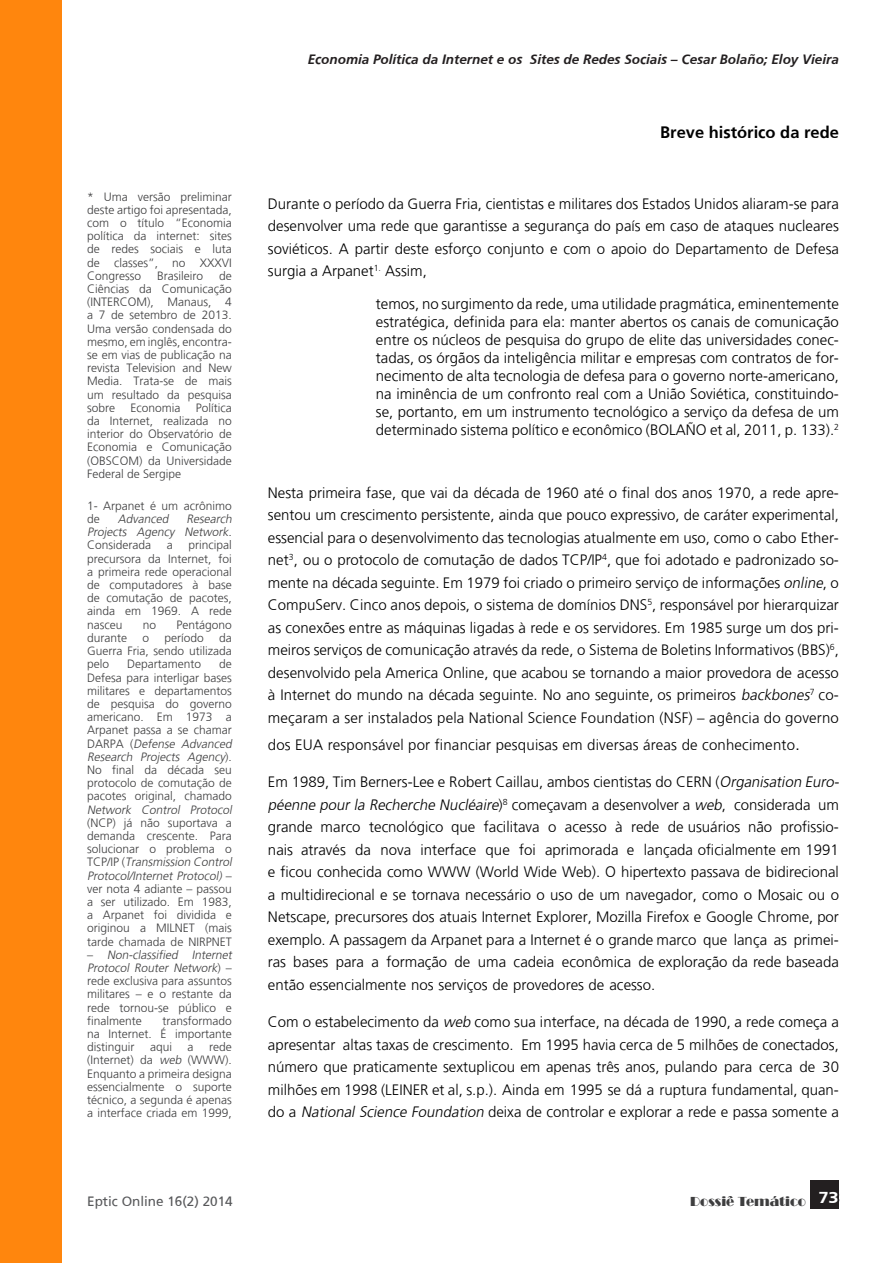
<style>
.page{position:relative;width:893px;height:1263px;background:#fff}
.page>*{position:absolute;margin:0;border:0;box-sizing:border-box;transform-origin:0 0}
.rev_subtitulos{font:700 16.5px "Frutiger";color:#000}
.rev_artigo{font:300 15px/22.5px "Frutiger";color:#000;text-align:justify}
.rev_citaçao{font:300 15px/18px "Frutiger";color:#000;text-align:justify}
.t1{font:italic 700 13.5px "Frutiger";color:#231f20}
.t2{font:13.5px "Frutiger";color:#57585a}
.t3{font:13.5px "Broadway";color:#3e3e3f}
.rev_nota_de_rodapé{font:300 12px/13.2px "Frutiger";color:#3e3e3f;text-align:justify}
.rev_nota_de_rodapé-2{font:italic 300 12px/13.2px "Frutiger";color:#3e3e3f;text-align:justify}
.s1{font-style:normal}
.s2{font-style:italic}
.s3{font-size:18px}
</style>
<div class="page">
<div style="left:811px;top:1180px;width:28px;height:29px;background:#231f20"></div>
<div style="left:0;top:0;width:62px;height:1263px;background:#ff860d"></div>
<p class="t1" style="left:308px;top:52px;width:533px">Economia Política da Internet e os Sites de Redes Sociais – Cesar Bolaño; Eloy Vieira</p>
<p class="rev_nota_de_rodapé" style="left:87px;top:190px;width:146px">* Uma versão preliminar deste artigo foi apresentada, com o título “Economia política da internet: sites de redes sociais e luta de classes”, no XXXVI Congresso</p>
<p class="rev_nota_de_rodapé" style="left:87px;top:269px;width:146px;text-indent:132px">de Ciências da Comunicação (INTERCOM), Manaus, 4 a 7 de setembro de 2013.<br>Uma versão condensada do mesmo, em inglês, encontra&shy;se em vias de publicação na revista Television and New Media. Trata-se de mais um resultado da pesquisa sobre</p>
<p class="rev_nota_de_rodapé" style="left:157px;top:269px;width:47px">Brasileiro</p>
<p class="rev_nota_de_rodapé" style="left:87px;top:401px;width:146px;text-indent:109px">Política da Internet, realizada no interior do Observatório de Economia e Comunicação (OBSCOM) da Universidade Federal de Sergipe</p>
<p class="rev_nota_de_rodapé" style="left:87px;top:499px;width:146px">1- Arpanet é um acrônimo de</p>
<p class="rev_nota_de_rodapé" style="left:130px;top:401px;width:52px">Economia</p>
<p class="rev_nota_de_rodapé-2" style="left:87px;top:512px;width:148px;text-indent:99px">Research Projects Agency Network.<br><span class="s1">Considerada</span></p>
<p class="rev_nota_de_rodapé-2" style="left:118px;top:512px;width:55px">Advanced</p>
<p class="rev_nota_de_rodapé" style="left:87px;top:539px;width:146px;text-indent:101px">principal precursora da Internet, foi a primeira rede operacional de computadores à base de comutação de pacotes, ainda em 1969. A rede nasceu</p>
<p class="rev_nota_de_rodapé" style="left:167px;top:539px;width:7px">a</p>
<p class="rev_nota_de_rodapé" style="left:143px;top:618px;width:15px">no</p>
<p class="rev_nota_de_rodapé" style="left:176px;top:618px;width:57px">Pentágono</p>
<p class="rev_nota_de_rodapé" style="left:87px;top:631px;width:42px">durante</p>
<p class="rev_nota_de_rodapé" style="left:142px;top:631px;width:8px">o</p>
<p class="rev_nota_de_rodapé" style="left:164px;top:631px;width:41px">período</p>
<p class="rev_nota_de_rodapé" style="left:87px;top:631px;width:146px;text-indent:132px">da Guerra Fria, sendo utilizada pelo</p>
<p class="rev_nota_de_rodapé" style="left:87px;top:657px;width:148px;text-align:left;text-indent:132px">de<br>Defesa para interligar bases militares e departamentos de pesquisa do governo americano. Em 1973 a<br>Arpanet passa a se chamar<br>D A R P A ( <span class="s2">Defense Advanced<br>Research Projects Agency</span>) .<br>No final da década seu protocolo de comutação de pacotes original, chamado<br><span class="s2">Network Control Protocol </span>(NCP) já não suportava a demanda crescente. Para solucionar o problema o<br>T C P/I P (<span class="s2">Transmission Control<br>Protocol/Internet Protocol)</span> – ver nota 4 adiante – passou a ser utilizado. Em 1983, a Arpanet foi dividida e originou a MILNET (mais tarde chamada de NIRPNET</p>
<p class="rev_nota_de_rodapé" style="left:87px;top:948px;width:148px;text-align:left">– <span class="s2">Non-classified Internet<br>Protocol Router Network</span>) – rede exclusiva para assuntos militares – e o restante da rede tornou-se público e finalmente</p>
<p class="rev_nota_de_rodapé" style="left:127px;top:657px;width:76px">Departamento</p>
<p class="rev_nota_de_rodapé" style="left:87px;top:1014px;width:146px;text-indent:75px">transformado na Internet. É importante distinguir</p>
<p class="rev_nota_de_rodapé" style="left:87px;top:1040px;width:146px;text-indent:122px">rede (Internet) da <span class="s2">web</span> (WWW).<br>Enquanto a primeira designa essencialmente o suporte técnico, a segunda é apenas a interface criada em 1999,</p>
<p class="rev_nota_de_rodapé" style="left:150px;top:1040px;width:24px">aqui</p>
<p class="rev_nota_de_rodapé" style="left:188px;top:1040px;width:7px">a</p>
<p class="rev_subtitulos" style="left:660px;top:123px;width:180px">Breve histórico da rede</p>
<p class="rev_artigo" style="left:268px;top:192px;width:573px">Durante o período da Guerra Fria, cientistas e militares dos Estados Unidos aliaram-se para desenvolver uma rede que garantisse a segurança do país em caso de ataques nucleares soviéticos. A partir deste esforço conjunto e com o apoio do Departamento de Defesa surgia a Arpanet<sup>1.</sup> Assim,</p>
<p class="rev_citaçao" style="left:376px;top:295px;width:465px">temos, no surgimento da rede, uma utilidade pragmática, eminentemente estratégica, definida para ela: manter abertos os canais de comunicação entre os núcleos de pesquisa do grupo de elite das universidades conec&shy;tadas, os órgãos da inteligência militar e empresas com contratos de for&shy;necimento de alta tecnologia de defesa para o governo norte-americano, na iminência de um confronto real com a União Soviética, constituindo&shy;se, portanto, em um instrumento tecnológico a serviço da defesa de um determinado sistema político e econômico (BOLAÑO et al, 2011, p. 133).<sup>2</sup></p>
<p class="rev_artigo" style="left:268px;top:481px;width:573px">Nesta primeira fase, que vai da década de 1960 até o final dos anos 1970, a rede apre&shy;sentou um crescimento persistente, ainda que pouco expressivo, de caráter experimental, essencial para o desenvolvimento das tecnologias atualmente em uso, como o cabo Ether&shy;net<sup>3</sup>, ou o protocolo de comutação de dados TCP/IP<sup>4</sup>, que foi adotado e padronizado so&shy;mente na década seguinte. Em 1979 foi criado o primeiro serviço de informações <span class="s2">online</span>, o CompuServ. Cinco anos depois, o sistema de domínios DNS<sup>5</sup>, responsável por hierarquizar as conexões entre as máquinas ligadas à rede e os servidores. Em 1985 surge um dos pri&shy;meiros serviços de comunicação através da rede, o Sistema de Boletins Informativos (BBS)<sup>6</sup>, desenvolvido pela America Online, que acabou se tornando a maior provedora de acesso à Internet do mundo na década seguinte. No ano seguinte, os primeiros <span class="s2">backbones</span><sup>7</sup> co&shy;meçaram a ser instalados pela National Science Foundation (NSF) – agência do governo</p>
<p class="rev_artigo" style="left:268px;top:733px;width:534px">dos EUA responsável por financiar pesquisas em diversas áreas de conhecimento<span class="s3">.</span></p>
<p class="rev_artigo" style="left:268px;top:771px;width:576px;text-align:left">Em 1989, Tim Berners-Lee e Robert Caillau, ambos cientistas do CERN (<span class="s2">Organisation Euro&shy;péenne pour la Recherche Nucléaire</span>)<sup>8</sup> começavam a desenvolver a <span class="s2">web</span>, considerada um grande marco tecnológico que facilitava o acesso à rede de usuários não profissio&shy;nais através da nova interface que foi aprimorada e lançada oficialmente em 1991 e ficou conhecida como WWW (World Wide Web). O hipertexto passava de bidirecional a multidirecional e se tornava necessário o uso de um navegador, como o Mosaic ou o Netscape, precursores dos atuais Internet Explorer, Mozilla Firefox e Google Chrome, por exemplo. A passagem da Arpanet para a Internet é o grande marco que lança as primei&shy;ras bases para a formação de uma cadeia econômica de exploração da rede baseada então essencialmente nos serviços de provedores de acesso.</p>
<p class="rev_artigo" style="left:268px;top:1011px;width:573px">Com o estabelecimento da <span class="s2">web</span>como sua interface, na década de 1990, a rede começa a apresentar altas taxas de crescimento. Em 1995 havia cerca de 5 milhões de conectados, número que praticamente sextuplicou em apenas três anos, pulando para cerca de 30 milhões em 1998 (LEINER et al, s.p.). Ainda em 1995 se dá a ruptura fundamental, quan&shy;do a <span class="s2">National Science Foundation</span>deixa de controlar e explorar a rede e passa somente a</p>
<p class="t2" style="left:87px;top:1193px;width:147px">Eptic Online 16(2) 2014</p>
<p class="t3" style="left:690px;top:1194px;width:150px">Dossiê Temático <sup>73</sup></p>
</div>
